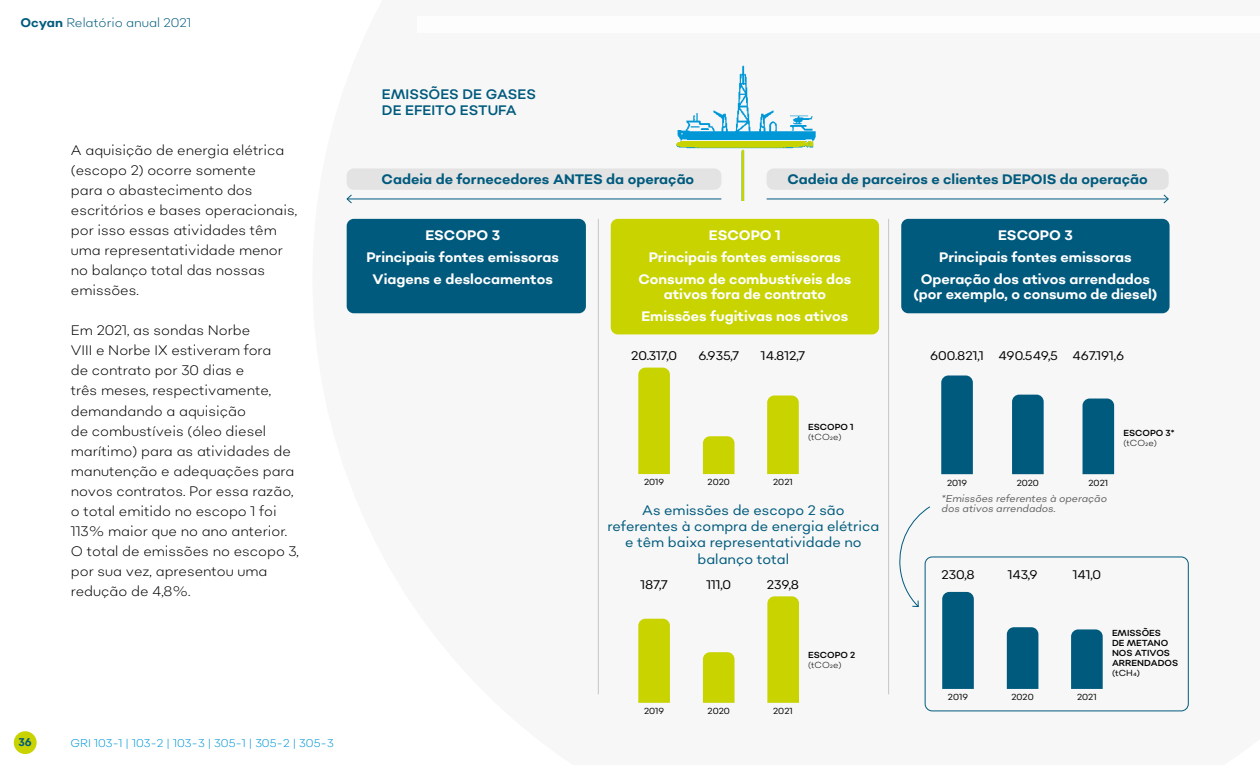
<style>
.page{position:relative;width:1260px;height:765px;background:#fff}
.page>*{position:absolute;margin:0;border:0;box-sizing:border-box;transform-origin:0 0}
.t1{font:300 13.75px/20px "Sonny Gothic";color:#000}
.t2{font:700 13.75px/22.1px "Sonny Gothic";color:#fff;text-align:center}
.t3{font:13.75px/16.2px "Sonny Gothic";color:#005a7d;text-align:center}
.t4{font:700 13.75px "Sonny Gothic";color:#005a7d}
.t5{font:13.75px/16.2px "Sonny Gothic";color:#005a7d}
.t6{font:12.5px "Sonny Gothic";color:#000}
.t7{font:300 12.5px "Sonny Gothic";color:#005a7d}
.t8{font:300 11.25px "Sonny Gothic";color:#0097d7}
.t9{font:700 11.25px "Sonny Cond";color:#005a7d}
.t10{font:italic 10px/10px "Sonny Gothic";color:#646363}
.t11{font:8.75px/10px "Sonny Gothic";color:#000}
.t12{font:8.75px "Sonny Gothic";color:#000}
.t13{font:300 8.75px "Sonny Gothic";color:#000}
.s1{font-weight:700}
</style>
<div class="page">
<svg style="left:346px;top:169px;width:842px;height:543px"></svg>
<svg style="left:941px;top:375px;width:32px;height:99px;background:#055d7f"></svg>
<div style="left:1012px;top:395px;width:32px;height:79px;background:#005a7d"></div>
<div style="left:1083px;top:399px;width:31px;height:75px;background:#005a7d"></div>
<img style="left:677px;top:65px;width:139px;height:76px">
<img style="left:661px;top:141px;width:170px;height:60px">
<div style="left:347px;top:168px;width:374px;height:22px;background:#e3e3e3;border-radius:7px"></div>
<div style="left:767px;top:168px;width:402px;height:22px;background:#e3e3e3;border-radius:7px"></div>
<div style="left:347px;top:219px;width:239px;height:94px;background:#005a7d;border-radius:7px"></div>
<div style="left:901px;top:219px;width:269px;height:94px;background:#005a7d;border-radius:7px"></div>
<div style="left:611px;top:219px;width:268px;height:115px;background:#c8d300;border-radius:7px"></div>
<div style="left:638px;top:368px;width:32px;height:106px;background:#c8d300"></div>
<svg style="left:703px;top:436px;width:32px;height:38px"></svg>
<div style="left:767px;top:396px;width:32px;height:78px;background:#c8d300"></div>
<svg style="left:942px;top:592px;width:32px;height:97px;background:#045c7f"></svg>
<div style="left:1007px;top:627px;width:31px;height:62px;background:#005a7d"></div>
<svg style="left:1071px;top:629px;width:32px;height:60px;background:#075e80"></svg>
<div style="left:925px;top:557px;width:264px;height:154px;border:1px solid #005a7d;border-radius:7px"></div>
<svg style="left:898px;top:506px;width:33px;height:101px"></svg>
<hr style="left:347px;top:199px;width:374px;height:1px;background:#005a7d">
<svg style="left:346px;top:194px;width:6px;height:10px"></svg>
<hr style="left:767px;top:199px;width:401px;height:1px;background:#005a7d">
<svg style="left:1163px;top:194px;width:6px;height:10px"></svg>
<hr style="left:888px;top:219px;width:1px;height:475px;background:#c6c6c6">
<hr style="left:598px;top:219px;width:1px;height:475px;background:#c6c6c6">
<div style="left:767px;top:596px;width:32px;height:107px;background:#c8d300"></div>
<svg style="left:703px;top:652px;width:32px;height:51px;background:#c9d408"></svg>
<svg style="left:638px;top:619px;width:32px;height:84px;background:#c8d305"></svg>
<div style="left:14px;top:731px;width:23px;height:23px;background:#c8d300;border-radius:50%"></div>
<p class="t7" style="left:21px;top:15px;width:172px"><span class="s1">Ocyan</span> Relatório anual 2021</p>
<p class="t1" style="left:71px;top:140px;width:228px">A aquisição de energia elétrica (escopo 2) ocorre somente<br>para o abastecimento dos escritórios e bases operacionais, por isso essas atividades têm uma representatividade menor no balanço total das nossas emissões.</p>
<p class="t1" style="left:71px;top:320px;width:229px">Em 2021, as sondas Norbe<br>VIII e Norbe IX estiveram fora<br>de contrato por 30 dias e<br>três meses, respectivamente, demandando a aquisição<br>de combustíveis (óleo diesel marítimo) para as atividades de manutenção e adequações para novos contratos. Por essa razão, o total emitido no escopo 1 foi<br>113% maior que no ano anterior.<br>O total de emissões no escopo 3, por sua vez, apresentou uma redução de 4,8%.</p>
<p class="t9" style="left:19px;top:734px;width:15px">36</p>
<p class="t8" style="left:71px;top:736px;width:265px">GRI 103-1 | 103-2 | 103-3 | 305-1 | 305-2 | 305-3</p>
<p class="t5" style="left:382px;top:86px;width:155px">EMISSÕES DE GASES<br>DE EFEITO ESTUFA</p>
<p class="t4" style="left:382px;top:171px;width:314px">Cadeia de fornecedores ANTES da operação</p>
<p class="t4" style="left:788px;top:170px;width:362px">Cadeia de parceiros e clientes DEPOIS da operação</p>
<p class="t2" style="left:366px;top:224px;width:194px">ESCOPO 3<br>Principais fontes emissoras<br>Viagens e deslocamentos</p>
<p class="t2" style="left:921px;top:224px;width:231px">ESCOPO 3<br>Principais fontes emissoras<br>Operação dos ativos arrendados</p>
<p class="t2" style="left:913px;top:283px;width:246px">(por exemplo, o consumo de diesel)</p>
<p class="t2" style="left:638px;top:224px;width:214px">ESCOPO 1<br>Principais fontes emissoras<br>Consumo de combustíveis dos</p>
<p class="t2" style="left:641px;top:283px;width:208px">ativos fora de contrato<br>Emissões fugitivas nos ativos</p>
<p class="t6" style="left:631px;top:348px;width:48px">20.317,0</p>
<p class="t6" style="left:698px;top:348px;width:42px">6.935,7</p>
<p class="t6" style="left:761px;top:348px;width:45px">14.812,7</p>
<p class="t6" style="left:930px;top:348px;width:55px">600.821,1</p>
<p class="t6" style="left:998px;top:348px;width:127px">490.549,5 467.191,6</p>
<p class="t12" style="left:644px;top:477px;width:22px">2019</p>
<p class="t12" style="left:708px;top:477px;width:24px">2020</p>
<p class="t12" style="left:773px;top:477px;width:21px">2021</p>
<p class="t11" style="left:808px;top:421px;width:47px">ESCOPO 1</p>
<p class="t13" style="left:808px;top:431px;width:35px">(tCO2e)</p>
<p class="t3" style="left:608px;top:502px;width:273px">As emissões de escopo 2 são referentes à compra de energia elétrica e têm baixa representatividade no balanço total</p>
<p class="t6" style="left:641px;top:576px;width:29px">187,7</p>
<p class="t6" style="left:706px;top:576px;width:26px">111,0</p>
<p class="t6" style="left:767px;top:576px;width:34px">239,8</p>
<p class="t12" style="left:644px;top:706px;width:22px">2019</p>
<p class="t12" style="left:708px;top:706px;width:24px">2020</p>
<p class="t12" style="left:773px;top:706px;width:21px">2021</p>
<p class="t11" style="left:808px;top:650px;width:49px">ESCOPO 2</p>
<p class="t13" style="left:808px;top:660px;width:35px">(tCO2e)</p>
<p class="t12" style="left:947px;top:477px;width:22px">2019</p>
<p class="t12" style="left:1017px;top:477px;width:24px">2020</p>
<p class="t12" style="left:1089px;top:477px;width:21px">2021</p>
<p class="t10" style="left:941px;top:494px;width:167px">*Emissões referentes à operação dos ativos arrendados.</p>
<p class="t11" style="left:1123px;top:428px;width:53px">ESCOPO 3*</p>
<p class="t13" style="left:1123px;top:437px;width:35px">(tCO2e)</p>
<p class="t6" style="left:941px;top:567px;width:35px">230,8</p>
<p class="t6" style="left:1008px;top:567px;width:31px">143,9</p>
<p class="t6" style="left:1073px;top:567px;width:30px">141,0</p>
<p class="t12" style="left:948px;top:692px;width:22px">2019</p>
<p class="t12" style="left:1011px;top:692px;width:24px">2020</p>
<p class="t12" style="left:1077px;top:692px;width:21px">2021</p>
<p class="t11" style="left:1112px;top:628px;width:68px">EMISSÕES<br>DE METANO<br>NOS ATIVOS<br>ARRENDADOS</p>
<p class="t12" style="left:1112px;top:667px;width:29px">(tCH4)</p>
</div>
